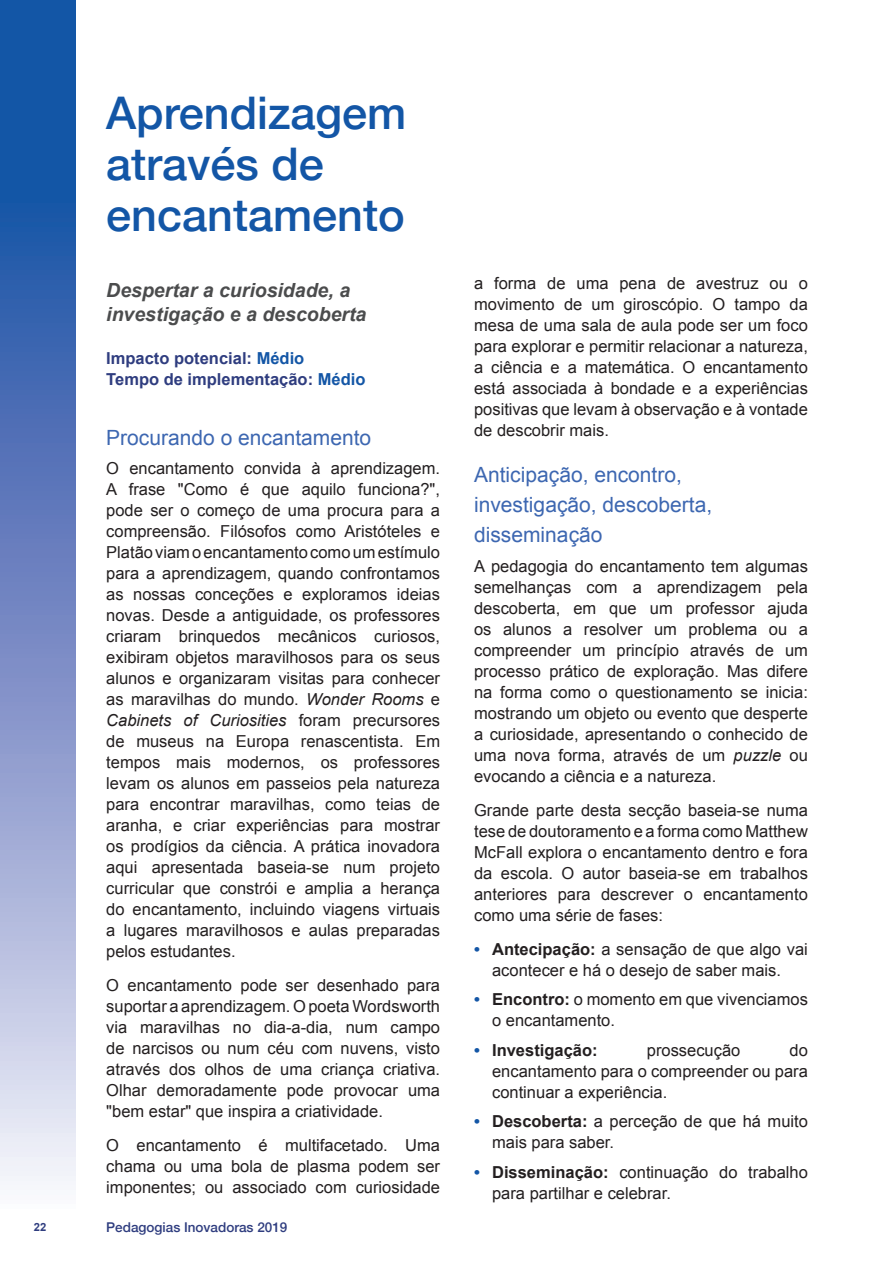
<style>
.page{position:relative;width:893px;height:1263px;background:#fff}
.page>*{position:absolute;margin:0;border:0;box-sizing:border-box;transform-origin:0 0}
.t1{font:500 45px/51px "Helvetica Neue";color:#1356a6}
.t2{font:21px/30px "Arial";color:#3d67b1}
.t3{font:italic 700 19.5px/24px "Arial";color:#4b4c4d}
.t4{font:16.5px/21px "Arial";color:#231f20;text-align:justify}
.t5{font:700 16.5px/21px "Arial";color:#2f3d7f}
.t6{font:700 16.5px "Arial";color:#231f20}
.t7{font:500 13.5px "Helvetica Neue";color:#2f3d7f}
.t8{font:700 11.25px "Arial";color:#2f3d7f}
.s1{color:#1356a6}
.s2{font-style:italic}
.s3{font-weight:700;color:#1356a6}
.s4{font-weight:700}
</style>
<div class="page">
<svg style="left:0;top:0;width:76px;height:1181px;background:#718dc5"></svg>
<h1 class="t1" style="left:106px;top:86px;width:302px">Aprendizagem através de encantamento</h1>
<p class="t3" style="left:106px;top:279px;width:262px">Despertar a curiosidade, a investigação e a descoberta</p>
<p class="t5" style="left:106px;top:347px;width:261px">Impacto potencial: <span class="s1">Médio<br></span>Tempo de implementação: <span class="s1">Médio</span></p>
<p class="t2" style="left:106px;top:422px;width:266px">Procurando o encantamento</p>
<p class="t4" style="left:106px;top:458px;width:335px">O encantamento convida à aprendizagem.<br>A frase "Como é que aquilo funciona?", pode ser o começo de uma procura para a compreensão. Filósofos como Aristóteles e Platão viam o encantamento como um estímulo para a aprendizagem, quando confrontamos as nossas conceções e exploramos ideias novas. Desde a antiguidade, os professores criaram brinquedos mecânicos curiosos, exibiram objetos maravilhosos para os seus alunos e organizaram visitas para conhecer as maravilhas do mundo. <span class="s2">Wonder Rooms</span> e <span class="s2">Cabinets of Curiosities</span> foram precursores de museus na Europa renascentista. Em tempos mais modernos, os professores levam os alunos em passeios pela natureza para encontrar maravilhas, como teias de aranha, e criar experiências para mostrar os prodígios da ciência. A prática inovadora aqui apresentada baseia-se num projeto curricular que constrói e amplia a herança do encantamento, incluindo viagens virtuais a lugares maravilhosos e aulas preparadas pelos estudantes.</p>
<p class="t4" style="left:106px;top:975px;width:335px">O encantamento pode ser desenhado para suportar a aprendizagem. O poeta Wordsworth via maravilhas no dia-a-dia, num campo de narcisos ou num céu com nuvens, visto através dos olhos de uma criança criativa.<br>Olhar demoradamente pode provocar uma "bem estar" que inspira a criatividade.</p>
<p class="t4" style="left:106px;top:1134px;width:335px">O encantamento é multifacetado. Uma chama ou uma bola de plasma podem ser imponentes; ou associado com curiosidade</p>
<p class="t8" style="left:34px;top:1221px;width:14px">22</p>
<p class="t7" style="left:106px;top:1218px;width:183px">Pedagogias Inovadoras 2019</p>
<p class="t4" style="left:474px;top:272px;width:335px">a forma de uma pena de avestruz ou o movimento de um giroscópio. O tampo da mesa de uma sala de aula pode ser um foco para explorar e permitir relacionar a natureza, a ciência e a matemática. O encantamento está associada à bondade e a experiências positivas que levam à observação e à vontade de descobrir mais.</p>
<p class="t2" style="left:474px;top:460px;width:240px">Anticipação, encontro, investigação, descoberta, disseminação</p>
<p class="t4" style="left:474px;top:556px;width:335px">A pedagogia do encantamento tem algumas semelhanças com a aprendizagem pela descoberta, em que um professor ajuda os alunos a resolver um problema ou a compreender um princípio através de um processo prático de exploração. Mas difere na forma como o questionamento se inicia: mostrando um objeto ou evento que desperte a curiosidade, apresentando o conhecido de uma nova forma, através de um <span class="s2">puzzle</span> ou evocando a ciência e a natureza.</p>
<p class="t4" style="left:474px;top:799px;width:335px">Grande parte desta secção baseia-se numa tese de doutoramento e a forma como Matthew McFall explora o encantamento dentro e fora da escola. O autor baseia-se em trabalhos anteriores para descrever o encantamento como uma série de fases:</p>
<p class="t4" style="left:474px;top:938px;width:335px;text-align:center"><span class="s3">•</span> <span class="s4">Antecipação:</span> a sensação de que algo vai acontecer e há o desejo de saber mais.</p>
<p class="t4" style="left:492px;top:989px;width:317px;text-indent:-18px"><span class="s3">•</span> <span class="s4">Encontro:</span> o momento em que vivenciamos o encantamento.</p>
<p class="t6" style="left:474px;top:1041px;width:125px"><span class="s1">•</span> Investigação:</p>
<p class="t4" style="left:647px;top:1039px;width:95px">prossecução</p>
<p class="t4" style="left:492px;top:1039px;width:317px;text-indent:297px">do encantamento para o compreender ou para continuar a experiência.</p>
<p class="t4" style="left:492px;top:1111px;width:317px;text-indent:-18px"><span class="s3">•</span> <span class="s4">Descoberta:</span> a perceção de que há muito mais para saber.</p>
<p class="t4" style="left:492px;top:1161px;width:317px;text-indent:-18px"><span class="s3">•</span> <span class="s4">Disseminação:</span> continuação do trabalho para partilhar e celebrar.</p>
</div>
